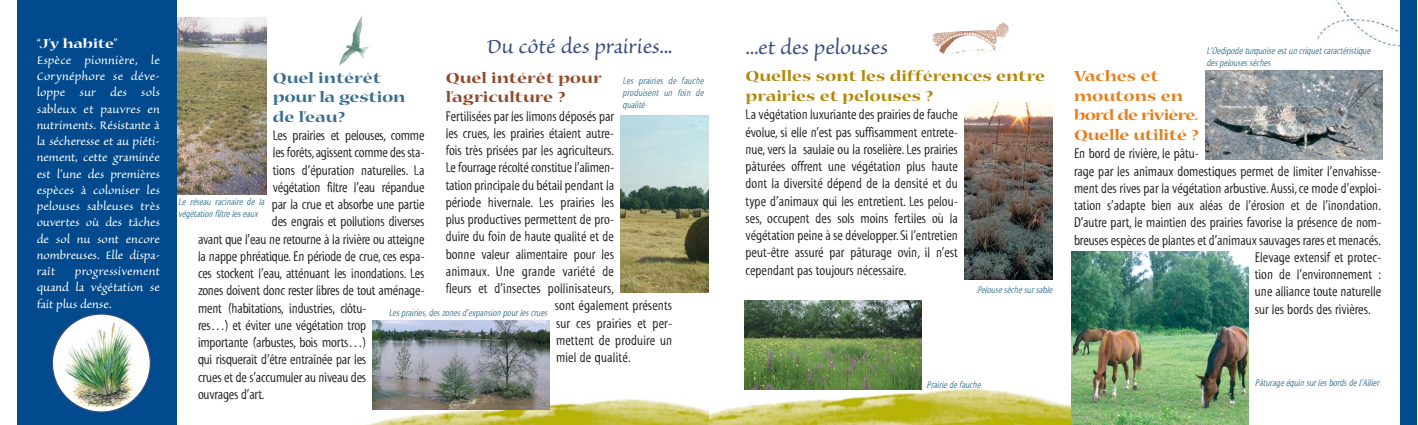
<style>
.page{position:relative;width:1418px;height:425px;background:#fff}
.page>*{position:absolute;margin:0;border:0;box-sizing:border-box;transform-origin:0 0}
.t1{font:25px "Sanvito";color:#3a4d80}
.t2{font:700 expanded 16.25px/19.5px "Nueva";color:#b38707}
.t3{font:700 expanded 16.25px/19.5px "Nueva";letter-spacing:-.015em;color:#e37f1c}
.t4{font:700 expanded 16.25px/19.5px "Nueva";color:#3a6e8f}
.t5{font:700 expanded 16.25px/19.5px "Nueva";color:#90492c}
.t6{font:14.38px/17.2px "Myriad Tilt";letter-spacing:-.005em;color:#231f20;text-align:justify}
.t7{font:14.38px/16.2px "Sanvito";color:#fff;text-align:justify}
.t8{font:14.38px "Myriad Tilt";letter-spacing:.015em;color:#231f20}
.t9{font:700 expanded 14.38px "Nueva";color:#fff}
.t10{font:italic 10px/12px "Myriad Tilt";letter-spacing:.01em;color:#3d7898}
</style>
<div class="page">
<img style="left:1317px;top:0;width:83px;height:47px">
<img style="left:17px;top:374px;width:692px;height:51px">
<img style="left:710px;top:365px;width:551px;height:60px">
<img style="left:932px;top:22px;width:77px;height:30px">
<div style="left:1400px;top:0;width:16px;height:425px;background:#004a8d"></div>
<div style="left:18px;top:0;width:159px;height:425px;background:#004a8d"></div>
<img style="left:964px;top:103px;width:88px;height:177px">
<img style="left:744px;top:301px;width:177px;height:88px">
<img style="left:178px;top:17px;width:89px;height:177px">
<img style="left:620px;top:116px;width:89px;height:177px">
<img style="left:339px;top:48px;width:10px;height:17px">
<img style="left:52px;top:313px;width:99px;height:100px">
<img style="left:372px;top:321px;width:178px;height:88px">
<img style="left:1071px;top:251px;width:177px;height:174px">
<img style="left:1205px;top:70px;width:177px;height:89px">
<p class="t9" style="left:37px;top:38px;width:82px">“J’y habite”</p>
<p class="t7" style="left:37px;top:53px;width:125px">Espèce pionnière, le Corynéphore se déve&shy;loppe sur des sols sableux et pauvres en nutriments. Résistante à la sécheresse et au piéti&shy;nement, cette graminée est l’une des premières espèces à coloniser les pelouses sableuses très ouvertes où des tâches de sol nu sont encore nombreuses. Elle dispa&shy;raît</p>
<p class="t7" style="left:37px;top:264px;width:125px;text-indent:38px">progressivement quand la végétation se fait plus dense.</p>
<h1 class="t1" style="left:486px;top:37px;width:187px">Du côté des prairies...</h1>
<h1 class="t1" style="left:745px;top:37px;width:144px">...et des pelouses</h1>
<p class="t4" style="left:273px;top:69px;width:134px">Quel intérêt pour la gestion de l’eau?</p>
<p class="t6" style="left:273px;top:128px;width:153px">Les prairies et pelouses, comme</p>
<p class="t6" style="left:273px;top:145px;width:153px">les forêts,agissent comme des sta-</p>
<p class="t6" style="left:273px;top:162px;width:153px">tions d’épuration naturelles. La</p>
<p class="t6" style="left:273px;top:180px;width:153px">végétation filtre l’eau répandue</p>
<p class="t6" style="left:272px;top:197px;width:154px">par la crue et absorbe une partie</p>
<p class="t6" style="left:272px;top:214px;width:154px">des engrais et pollutions diverses</p>
<p class="t6" style="left:198px;top:231px;width:228px">avant que l’eau ne retourne à la rivière ou atteigne</p>
<p class="t6" style="left:198px;top:249px;width:228px">la nappe phréatique. En période de crue, ces espa-</p>
<p class="t6" style="left:198px;top:266px;width:228px">ces stockent l’eau, atténuant les inondations. Les</p>
<p class="t6" style="left:198px;top:283px;width:228px">zones doivent donc rester libres de tout aménage-</p>
<p class="t6" style="left:198px;top:300px;width:170px">ment (habitations, industries, clôtu-</p>
<p class="t6" style="left:198px;top:318px;width:170px">res…) et éviter une végétation trop</p>
<p class="t6" style="left:198px;top:335px;width:170px">importante (arbustes, bois morts…)</p>
<p class="t6" style="left:198px;top:352px;width:170px">qui risquerait d’être entraînée par les</p>
<p class="t6" style="left:198px;top:369px;width:170px">crues et de s’accumuler au niveau des</p>
<p class="t6" style="left:198px;top:387px;width:68px">ouvrages d’art.</p>
<p class="t5" style="left:446px;top:69px;width:157px">Quel intérêt pour l’agriculture ?</p>
<p class="t6" style="left:446px;top:108px;width:170px">Fertilisées par les limons déposés par</p>
<p class="t6" style="left:446px;top:126px;width:170px">les crues, les prairies étaient autre-</p>
<p class="t6" style="left:446px;top:143px;width:170px">fois très prisées par les agriculteurs.</p>
<p class="t6" style="left:446px;top:160px;width:170px">Le fourrage récolté constitue l’alimen-</p>
<p class="t6" style="left:446px;top:177px;width:170px">tation principale du bétail pendant la</p>
<p class="t6" style="left:446px;top:195px;width:170px">période hivernale. Les prairies les</p>
<p class="t6" style="left:446px;top:212px;width:170px">plus productives permettent de pro-</p>
<p class="t6" style="left:446px;top:229px;width:170px">duire du foin de haute qualité et de</p>
<p class="t6" style="left:446px;top:246px;width:170px">bonne valeur alimentaire pour les</p>
<p class="t8" style="left:446px;top:266px;width:170px">animaux. Une grande variété de</p>
<p class="t6" style="left:446px;top:281px;width:170px">fleurs et d’insectes pollinisateurs,</p>
<p class="t6" style="left:554px;top:298px;width:119px">sont également présents</p>
<p class="t6" style="left:556px;top:315px;width:118px">sur ces prairies et per-</p>
<p class="t6" style="left:556px;top:333px;width:118px">mettent de produire un</p>
<p class="t8" style="left:556px;top:352px;width:76px">miel de qualité.</p>
<p class="t10" style="left:622px;top:75px;width:84px;text-align:justify">Les prairies de fauche produisent un foin de qualité</p>
<p class="t10" style="left:178px;top:196px;width:90px">Le réseau racinaire de la végétation filtre leseaux</p>
<p class="t10" style="left:389px;top:307px;width:162px">Lesprairies,deszonesd’expansion pourlescrues</p>
<p class="t2" style="left:745px;top:68px;width:301px">Quelles sont les différences entre prairies et pelouses ?</p>
<p class="t6" style="left:745px;top:107px;width:214px">La végétation luxuriante des prairies de fauche évolue, si elle n’est pas suffisamment entrete&shy;nue, vers la saulaie ou la roselière. Les prairies pâturées offrent une végétation plus haute dont la diversité dépend de la densité et du type d’animaux qui les entretient. Les pelou&shy;ses, occupent des sols moins fertiles où la végétation peine à se développer.Si l’entretien peut-être assuré par pâturage ovin, il n’est cependant pas toujours nécessaire.</p>
<p class="t10" style="left:977px;top:284px;width:79px">Pelouse sèche sursable</p>
<p class="t10" style="left:926px;top:380px;width:57px">Prairie de fauche</p>
<p class="t10" style="left:1206px;top:45px;width:167px">L’Oedipode turquoise estun criquetcaractéristique despelousessèches</p>
<p class="t3" style="left:1074px;top:68px;width:126px">Vaches et moutons en bord de rivière.<br>Quelle utilité ?</p>
<p class="t6" style="left:1074px;top:146px;width:126px">En bord de rivière, le pâtu-</p>
<p class="t6" style="left:1074px;top:163px;width:308px">rage par les animaux domestiques permet de limiter l’envahisse-</p>
<p class="t6" style="left:1074px;top:181px;width:309px">ment des rives par la végétation arbustive. Aussi, ce mode d’exploi-</p>
<p class="t6" style="left:1074px;top:198px;width:308px">tation s’adapte bien aux aléas de l’érosion et de l’inondation.</p>
<p class="t6" style="left:1074px;top:215px;width:309px">D’autre part, le maintien des prairies favorise la présence de nom-</p>
<p class="t6" style="left:1074px;top:232px;width:309px">breuses espèces de plantes et d’animaux sauvages rares et menacés.</p>
<p class="t6" style="left:1255px;top:250px;width:128px">Elevage extensif et protec-</p>
<p class="t6" style="left:1255px;top:267px;width:128px">tion de l’environnement :</p>
<p class="t6" style="left:1255px;top:284px;width:128px">une alliance toute naturelle</p>
<p class="t6" style="left:1255px;top:301px;width:117px">sur les bords des rivières.</p>
<p class="t10" style="left:1255px;top:377px;width:127px">Pâturage équin surlesbordsde l’Allier</p>
</div>
